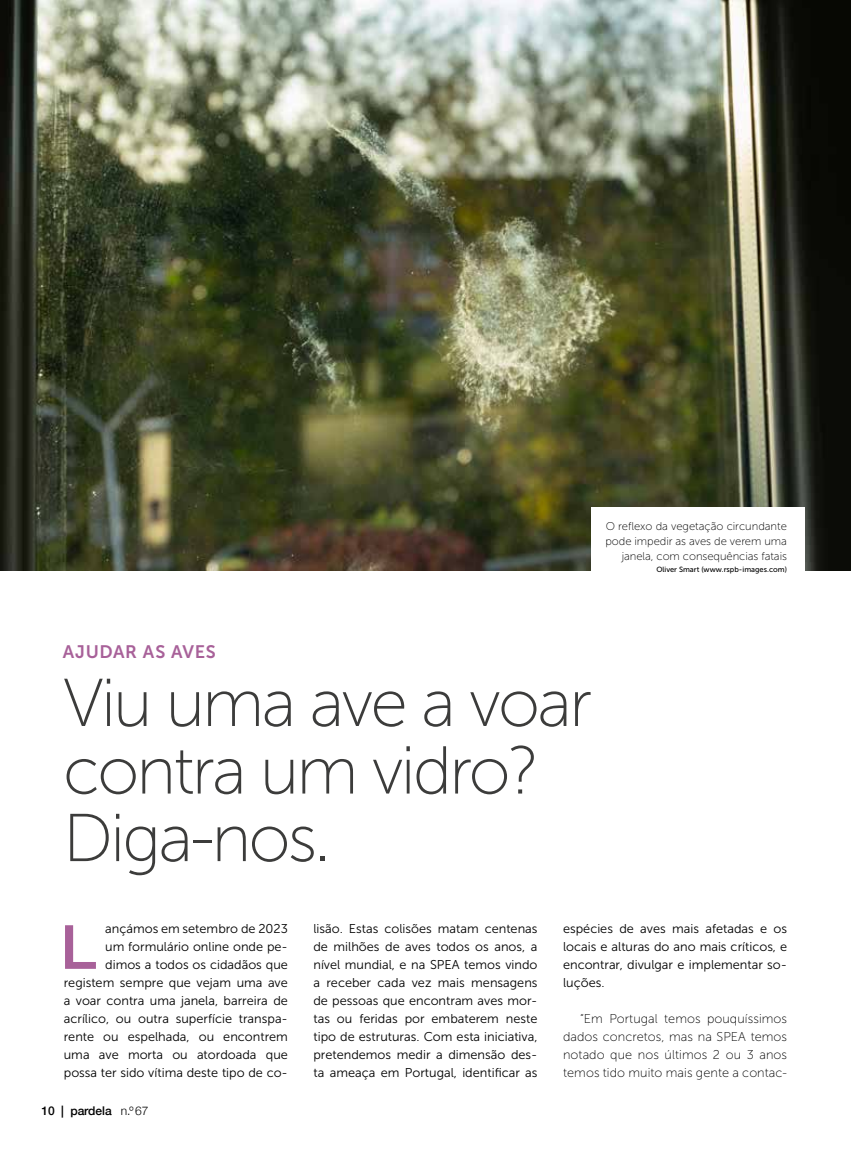
<style>
.page{position:relative;width:851px;height:1149px;background:#fff}
.page>*{position:absolute;margin:0;border:0;box-sizing:border-box;transform-origin:0 0}
.t1{font:67.5px/67.5px "Museo Sans 100";letter-spacing:-.04em;color:#3c3c3b}
.t2{font:600 62.25px "Montserrat";color:#a86199}
.t3{font:18px "Museo Sans 700";letter-spacing:.035em;color:#a86199}
.t4{font:12.75px/18px "Museo Sans 300";color:#000;text-align:justify}
.t5{font:12.75px/18px "Museo Sans 100";letter-spacing:.005em;color:#000;text-align:justify}
.t6{font:500 12px "Helvetica Neue";letter-spacing:-.005em;color:#000}
.t7{font:11.25px/15px "Museo Sans 100";letter-spacing:-.005em;color:#000;text-align:right}
.t8{font:7.5px "Museo Sans 500";color:#000}
.s1{font-weight:300}
</style>
<div class="page">
<img style="left:0;top:0;width:850px;height:570px">
<div style="left:591px;top:507px;width:213px;height:71px;background:#fff"></div>
<p class="t7" style="left:605px;top:518px;width:183px">O reflexo da vegetação circundante pode impedir as aves de verem uma janela, com consequências fatais</p>
<p class="t8" style="left:656px;top:565px;width:132px">Oliver Smart (www.rspb-images.com)</p>
<h3 class="t3" style="left:63px;top:642px;width:154px">AJUDAR AS AVES</h3>
<h1 class="t1" style="left:63px;top:669px;width:530px">Viu uma ave a voar contra um vidro?<br>Diga-nos.</h1>
<p class="t4" style="left:64px;top:919px;width:225px;text-align:right">ançámos em setembro de 2023<br>um formulário online onde pe-<br>dimos a todos os cidadãos que registem sempre que vejam uma ave a voar contra uma janela, barreira de acrílico, ou outra superfície transpa&shy;rente ou espelhada, ou encontrem uma ave morta ou atordoada que possa ter sido vítima deste tipo de co-</p>
<p class="t4" style="left:313px;top:919px;width:225px">lisão. Estas colisões matam centenas de milhões de aves todos os anos, a nível mundial, e na SPEA temos vindo a receber cada vez mais mensagens de pessoas que encontram aves mor&shy;tas ou feridas por embaterem neste tipo de estruturas. Com esta iniciativa, pretendemos medir a dimensão des&shy;ta ameaça em Portugal, identificar as</p>
<p class="t4" style="left:563px;top:919px;width:225px">espécies de aves mais afetadas e os locais e alturas do ano mais críticos, e encontrar, divulgar e implementar so&shy;luções.</p>
<h2 class="t2" style="left:59px;top:902px;width:39px">L</h2>
<p class="t5" style="left:563px;top:1009px;width:225px;text-indent:17px">“Em Portugal temos pouquíssimos dados concretos, mas na SPEA temos notado que nos últimos 2 ou 3 anos temos tido muito mais gente a contac-</p>
<p class="t6" style="left:41px;top:1101px;width:108px">10 | pardela <span class="s1">n.º 67</span></p>
</div>
